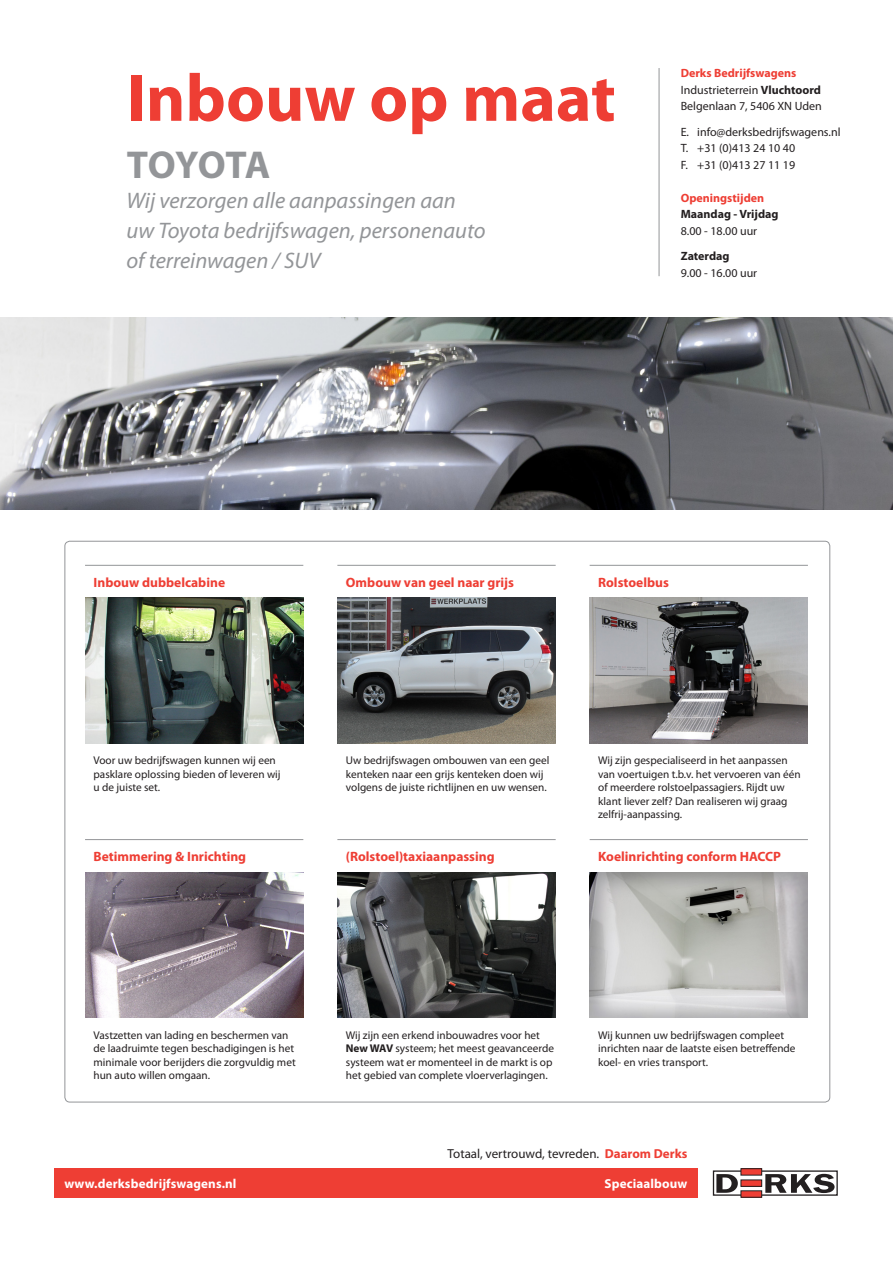
<style>
.page{position:relative;width:893px;height:1263px;background:#fff}
.page>*{position:absolute;margin:0;border:0;box-sizing:border-box;transform-origin:0 0}
.t1{font:700 67.5px "Myriad Pro";color:#ee3e34}
.t2{font:700 39px "Myriad Pro";color:#939598}
.t3{font:italic 22.5px/30px "Myriad Pro";color:#939598}
.t4{font:700 13.5px "Myriad Pro";color:#ee3e34}
.t5{font:700 13.05px "Myriad Pro";letter-spacing:.01em;color:#fff}
.t6{font:13.05px "Myriad Pro";color:#231f20}
.t7{font:12px/16.5px "Myriad Pro";color:#231f20}
.t8{font:700 12px "Myriad Pro";color:#231f20}
.t9{font:700 12px "Myriad Pro";color:#ee3e34}
.t10{font:11.25px/13.5px "Myriad Pro";color:#231f20}
.s1{font-weight:700;color:#ee3e34}
.s2{font-weight:700}
</style>
<div class="page">
<div style="left:713px;top:1170px;width:125px;height:26px;border:1px solid #231f20"></div>
<div style="left:741px;top:1169px;width:21px;height:6px;background:#ee3e34"></div>
<div style="left:741px;top:1168px;width:21px;height:7px;border:1px solid #231f20"></div>
<div style="left:741px;top:1191px;width:21px;height:6px;background:#ee3e34"></div>
<div style="left:741px;top:1180px;width:21px;height:6px;background:#ee3e34"></div>
<div style="left:741px;top:1179px;width:21px;height:8px;border:1px solid #231f20"></div>
<svg style="left:716px;top:1174px;width:22px;height:19px"></svg>
<svg style="left:765px;top:1174px;width:70px;height:19px"></svg>
<div style="left:54px;top:1168px;width:644px;height:30px;background:#ee3e34"></div>
<img style="left:85px;top:872px;width:218px;height:145px">
<img style="left:590px;top:598px;width:218px;height:145px">
<img style="left:337px;top:598px;width:219px;height:145px">
<img style="left:85px;top:598px;width:218px;height:145px">
<img style="left:0;top:318px;width:893px;height:191px">
<img style="left:590px;top:872px;width:218px;height:145px">
<img style="left:337px;top:872px;width:219px;height:145px">
<hr style="left:85px;top:565px;width:218px;height:1px;background:#939598">
<hr style="left:85px;top:839px;width:218px;height:1px;background:#939598">
<hr style="left:337px;top:565px;width:219px;height:1px;background:#939598">
<hr style="left:337px;top:839px;width:219px;height:1px;background:#939598">
<hr style="left:590px;top:565px;width:218px;height:1px;background:#939598">
<hr style="left:590px;top:839px;width:218px;height:1px;background:#939598">
<hr style="left:659px;top:68px;width:1px;height:208px;background:#939598">
<h1 class="t1" style="left:126px;top:54px;width:491px">Inbouw op maat</h1>
<h2 class="t2" style="left:127px;top:139px;width:145px">Toyota</h2>
<h3 class="t3" style="left:126px;top:185px;width:361px">Wij verzorgen alle aanpassingen aan uw Toyota bedrijfswagen, personenauto of terreinwagen / SUV</h3>
<p class="t7" style="left:681px;top:65px;width:143px"><span class="s1">Derks Bedrijfswagens<br></span>Industrieterrein <span class="s2">Vluchtoord<br></span>Belgenlaan 7, 5406 XN Uden</p>
<p class="t7" style="left:681px;top:123px;width:161px">E. info@derksbedrijfswagens.nl<br>T. +31 (0)413 24 10 40<br>F. +31 (0)413 27 11 19</p>
<p class="t9" style="left:681px;top:190px;width:85px">Openingstijden</p>
<p class="t8" style="left:681px;top:206px;width:99px">Maandag - Vrijdag</p>
<p class="t7" style="left:681px;top:222px;width:78px">8.00 - 18.00 uur</p>
<p class="t8" style="left:681px;top:248px;width:50px">Zaterdag</p>
<p class="t7" style="left:681px;top:264px;width:78px">9.00 - 16.00 uur</p>
<p class="t4" style="left:94px;top:574px;width:133px">Inbouw dubbelcabine</p>
<p class="t4" style="left:346px;top:574px;width:170px">Ombouw van geel naar grijs</p>
<p class="t4" style="left:598px;top:574px;width:72px">Rolstoelbus</p>
<p class="t10" style="left:94px;top:753px;width:189px">Voor uw bedrijfswagen kunnen wij een pasklare oplossing bieden of leveren wij u de juiste set.</p>
<p class="t4" style="left:94px;top:848px;width:154px">Betimmering &amp; Inrichting</p>
<p class="t10" style="left:346px;top:754px;width:205px">Uw bedrijfswagen ombouwen van een geel kenteken naar een grijs kenteken doen wij volgens de juiste richtlijnen en uw wensen.</p>
<p class="t4" style="left:346px;top:848px;width:150px">(Rolstoel)taxiaanpassing</p>
<p class="t10" style="left:598px;top:754px;width:204px">Wij zijn gespecialiseerd in het aanpassen van voertuigen t.b.v. het vervoeren van één of meerdere rolstoelpassagiers. Rijdt uw klant liever zelf? Dan realiseren wij graag zelfrij-aanpassing.</p>
<p class="t4" style="left:598px;top:848px;width:184px">Koelinrichting conform HACCP</p>
<p class="t10" style="left:94px;top:1028px;width:204px">Vastzetten van lading en beschermen van de laadruimte tegen beschadigingen is het minimale voor berijders die zorgvuldig met hun auto willen omgaan.</p>
<p class="t10" style="left:346px;top:1028px;width:210px">Wij zijn een erkend inbouwadres voor het <span class="s2">New WAV</span> systeem; het meest geavanceerde systeem wat er momenteel in de markt is op het gebied van complete vloerverlagingen.</p>
<p class="t10" style="left:598px;top:1028px;width:199px">Wij kunnen uw bedrijfswagen compleet inrichten naar de laatste eisen betreffende koel- en vries transport.</p>
<p class="t6" style="left:448px;top:1146px;width:241px">Totaal, vertrouwd, tevreden. <span class="s1">Daarom Derks</span></p>
<p class="t5" style="left:64px;top:1175px;width:174px">www.derksbedrijfswagens.nl</p>
<p class="t5" style="left:605px;top:1175px;width:84px">Speciaalbouw</p>
</div>
